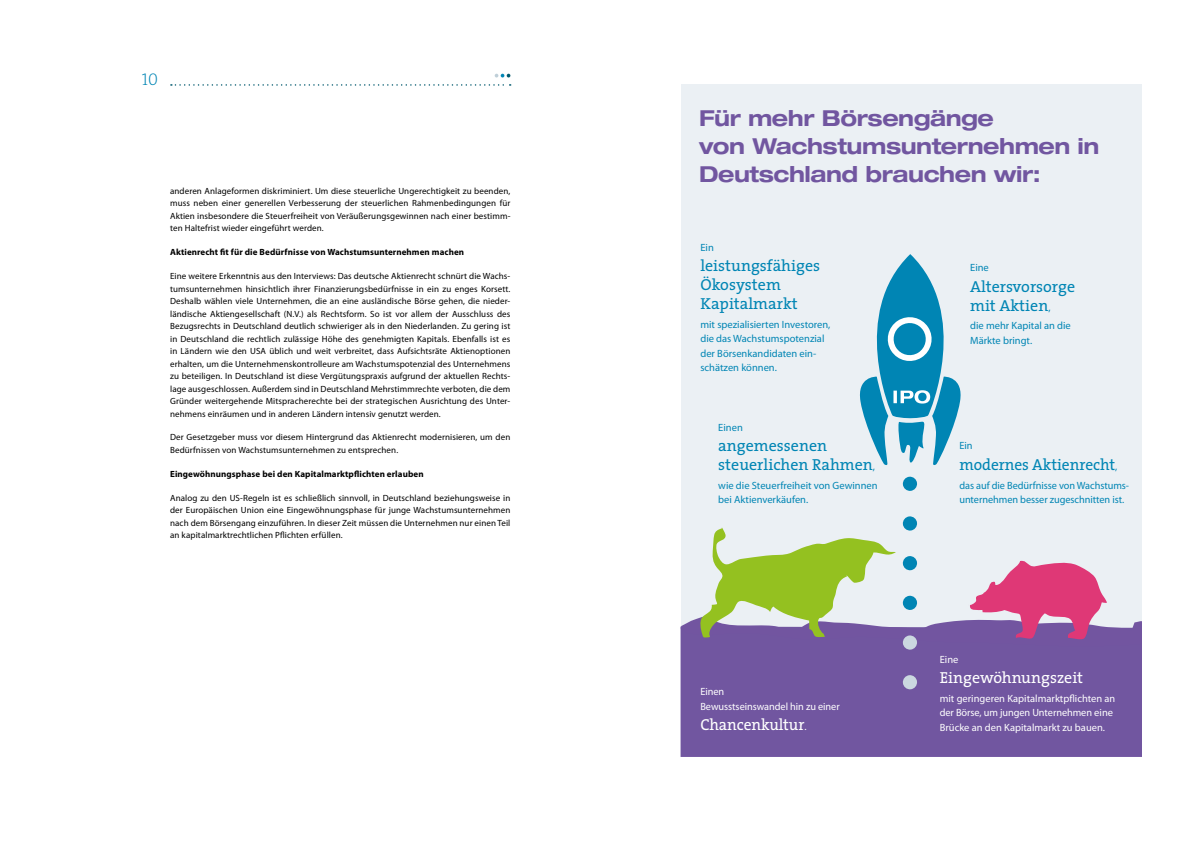
<style>
.page{position:relative;width:1191px;height:842px;background:#fff}
.page>*{position:absolute;margin:0;border:0;box-sizing:border-box;transform-origin:0 0}
.t1{font:700 expanded 22px/28px "Helvetica Neue";letter-spacing:-.02em;color:#7156a0}
.t2{font:17px "The Serif Extra Light Caps";color:#0085b4}
.t3{font:16px/18.9px "The Serif";color:#0085b4}
.t4{font:16px "The Serif";letter-spacing:-.005em;color:#fff}
.t5{font:10.5px/14.5px "Myriad Pro";color:#0085b4}
.t6{font:10.5px/14.5px "Myriad Pro";color:#fff}
.t7{font:9px/12.5px "Myriad Pro";letter-spacing:.01em;color:#000;text-align:justify}
.t8{font:700 9px "Myriad Pro";letter-spacing:.01em;color:#000}
.s1{font-family:"Myriad Pro";font-size:10.5px}
</style>
<div class="page">
<svg style="left:171px;top:84px;width:339px;height:2px"></svg>
<svg style="left:495px;top:74px;width:15px;height:4px"></svg>
<div style="left:680px;top:84px;width:468px;height:634px;background:#ebf0f4"></div>
<div style="left:680px;top:650px;width:462px;height:107px;background:#7156a0"></div>
<svg style="left:902px;top:476px;width:15px;height:15px"></svg>
<svg style="left:902px;top:675px;width:15px;height:15px"></svg>
<div style="left:1142px;top:0;width:49px;height:842px;background:#fff"></div>
<svg style="left:859px;top:254px;width:102px;height:211px"></svg>
<svg style="left:680px;top:516px;width:462px;height:134px"></svg>
<h2 class="t2" style="left:142px;top:66px;width:18px">10</h2>
<p class="t7" style="left:170px;top:184px;width:342px">anderen Anlageformen diskriminiert. Um diese steuerliche Ungerechtigkeit zu beenden, muss neben einer generellen Verbesserung der steuerlichen Rahmenbedingungen für Aktien insbesondere die Steuerfreiheit von Veräußerungsgewinnen nach einer bestimm&shy;ten Haltefrist wieder eingeführt werden.</p>
<p class="t8" style="left:170px;top:246px;width:295px">Aktienrecht fit für die Bedürfnisse von Wachstumsunternehmen machen</p>
<p class="t7" style="left:170px;top:270px;width:342px">Eine weitere Erkenntnis aus den Interviews: Das deutsche Aktienrecht schnürt die Wachs&shy;tumsunternehmen hinsichtlich ihrer Finanzierungsbedürfnisse in ein zu enges Korsett.<br>Deshalb wählen viele Unternehmen, die an eine ausländische Börse gehen, die nieder&shy;ländische Aktiengesellschaft (N.V.) als Rechtsform. So ist vor allem der Ausschluss des Bezugsrechts in Deutschland deutlich schwieriger als in den Niederlanden. Zu gering ist in Deutschland die rechtlich zulässige Höhe des genehmigten Kapitals. Ebenfalls ist es in Ländern wie den USA üblich und weit verbreitet, dass Aufsichtsräte Aktienoptionen erhalten, um die Unternehmenskontrolleure am Wachstumspotenzial des Unternehmens zu beteiligen. In Deutschland ist diese Vergütungspraxis aufgrund der aktuellen Rechts&shy;lage ausgeschlossen. Außerdem sind in Deutschland Mehrstimmrechte verboten, die dem Gründer weitergehende Mitspracherechte bei der strategischen Ausrichtung des Unter&shy;nehmens einräumen und in anderen Ländern intensiv genutzt werden.</p>
<p class="t7" style="left:170px;top:431px;width:342px">Der Gesetzgeber muss vor diesem Hintergrund das Aktienrecht modernisieren, um den<br>Bedürfnissen von Wachstumsunternehmen zu entsprechen.</p>
<p class="t8" style="left:170px;top:468px;width:255px">Eingewöhnungsphase bei den Kapitalmarktpflichten erlauben</p>
<p class="t7" style="left:170px;top:491px;width:342px">Analog zu den US-Regeln ist es schließlich sinnvoll, in Deutschland beziehungsweise in der Europäischen Union eine Eingewöhnungsphase für junge Wachstumsunternehmen nach dem Börsengang einzuführen. In dieser Zeit müssen die Unternehmen nur einen Teil an kapitalmarktrechtlichen Pflichten erfüllen.</p>
<h1 class="t1" style="left:699px;top:104px;width:402px">Für mehr Börsengänge<br>von Wachstumsunternehmen in<br>Deutschland brauchen wir:</h1>
<p class="t5" style="left:700px;top:240px;width:15px">Ein</p>
<h3 class="t3" style="left:700px;top:256px;width:121px">leistungsfähiges<br>Ökosystem<br>Kapitalmarkt</h3>
<p class="t5" style="left:700px;top:317px;width:131px">mit spezialisierten Investoren, die das Wachstumspotenzial der Börsenkandidaten ein&shy;schätzen können.</p>
<p class="t5" style="left:718px;top:420px;width:26px">Einen</p>
<h3 class="t3" style="left:718px;top:436px;width:158px">angemessenen steuerlichen Rahmen<span class="s1">,</span></h3>
<p class="t5" style="left:718px;top:478px;width:161px">wie die Steuerfreiheit von Gewinnen bei Aktienverkäufen.</p>
<p class="t6" style="left:700px;top:684px;width:141px">Einen<br>Bewusstseinswandel hin zu einer</p>
<h3 class="t4" style="left:700px;top:712px;width:108px">Chancenkultur<span class="s1">.</span></h3>
<p class="t5" style="left:970px;top:260px;width:20px">Eine</p>
<h3 class="t3" style="left:970px;top:276px;width:107px">Altersvorsorge mit Aktien<span class="s1">,</span></h3>
<p class="t5" style="left:970px;top:318px;width:102px">die mehr Kapital an die<br>Märkte bringt.</p>
<p class="t5" style="left:959px;top:438px;width:15px">Ein</p>
<h3 class="t3" style="left:959px;top:455px;width:159px">modernes Aktienrecht<span class="s1">,</span></h3>
<p class="t5" style="left:959px;top:478px;width:171px">das auf die Bedürfnisse von Wachstums&shy;unternehmen besser zugeschnitten ist.</p>
<p class="t6" style="left:939px;top:652px;width:20px">Eine</p>
<h3 class="t4" style="left:939px;top:665px;width:145px">Eingewöhnungszeit</h3>
<p class="t6" style="left:939px;top:691px;width:177px">mit geringeren Kapitalmarktpflichten an der Börse, um jungen Unternehmen eine<br>Brücke an den Kapitalmarkt zu bauen.</p>
</div>
